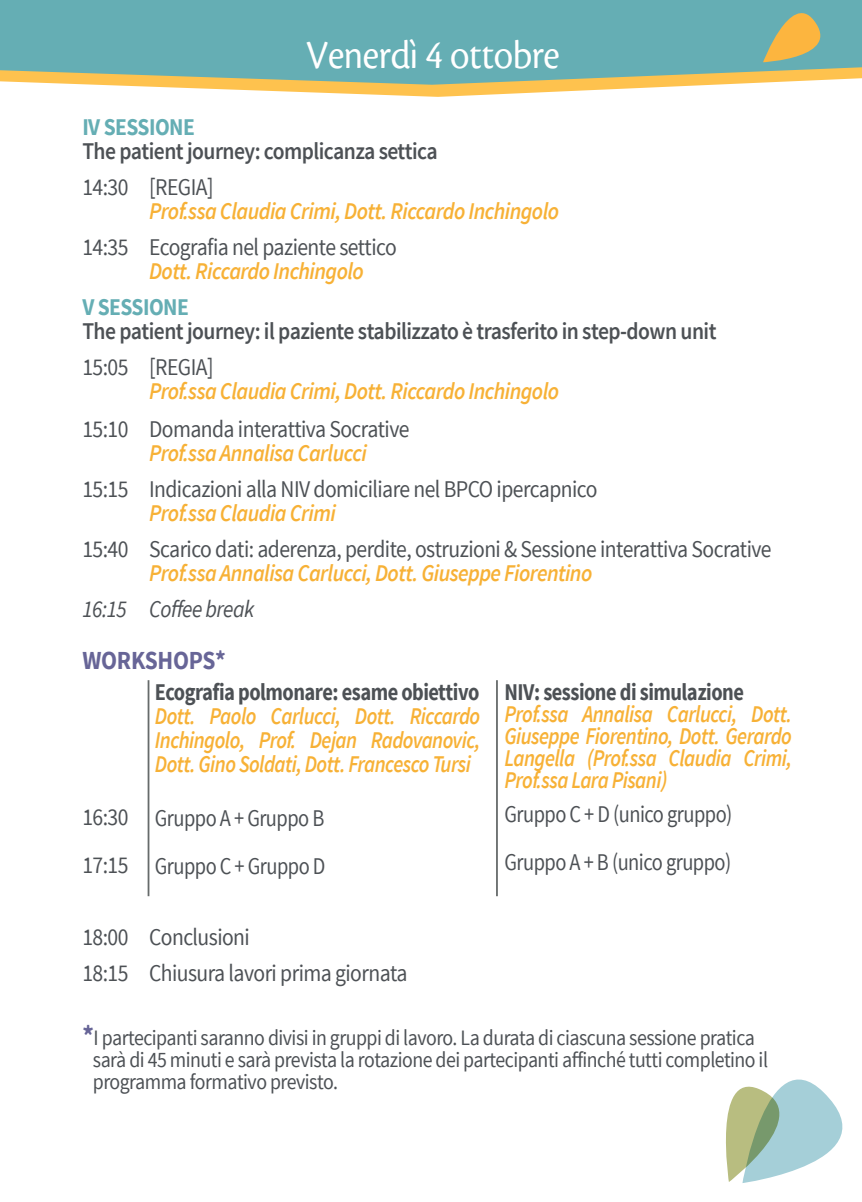
<style>
.page{position:relative;width:862px;height:1202px;background:#fff}
.page>*{position:absolute;margin:0;border:0;box-sizing:border-box;transform-origin:0 0}
.t1{font:42px "Cronos MM";letter-spacing:-.01em;color:#fff;scale:.9 1}
.t2{font:700 26px "Source Sans Pro";letter-spacing:-.01em;color:#676597;scale:.9 1}
.t3{font:24px/48px "Source Sans Pro";letter-spacing:-.025em;color:#4d5155;scale:.9 1}
.t4{font:italic 600 24px/22px "Source Sans Pro";letter-spacing:-.025em;color:#f7b136;text-align:justify;scale:.85 1}
.t5{font:italic 600 24px "Source Sans Pro";letter-spacing:-.025em;color:#f7b136;scale:.9 1}
.t6{font:600 24px "Source Sans Pro";letter-spacing:-.025em;color:#4d5155;scale:.9 1}
.t7{font:24px/48px "Source Sans Pro";letter-spacing:-.025em;color:#4d5155;scale:.85 1}
.t8{font:700 24px "Source Sans Pro";letter-spacing:-.025em;color:#4d5155;scale:.85 1}
.t9{font:700 24px "Source Sans Pro";letter-spacing:-.025em;color:#65aeb4;scale:.9 1}
.t10{font:italic 24px "Source Sans Pro";letter-spacing:-.025em;color:#4d5155;scale:.9 1}
.t11{font:22px/22px "Source Sans Pro";letter-spacing:-.025em;color:#4d5155;scale:.9 1}
.s1{font-weight:700;font-size:28px;color:#676597}
</style>
<div class="page">
<svg style="left:726px;top:1079px;width:116px;height:104px"></svg>
<svg style="left:105px;top:85px;width:601px;height:12px"></svg>
<svg style="left:0;top:0;width:862px;height:85px;background:#74b0ab"></svg>
<svg style="left:763px;top:0;width:80px;height:62px;background:#98b08c"></svg>
<hr style="left:148px;top:680px;width:1px;height:216px;background:#666b6b">
<hr style="left:496px;top:680px;width:2px;height:216px;background:#666b6b">
<h1 class="t1" style="left:306px;top:33px;width:283px">Venerdì 4 ottobre</h1>
<p class="t9" style="left:82px;top:112px;width:127px">IV SESSIONE</p>
<p class="t6" style="left:82px;top:136px;width:396px">The patient journey: complicanza settica</p>
<p class="t3" style="left:82px;top:164px;width:147px">14:30 [REGIA]</p>
<p class="t5" style="left:149px;top:196px;width:457px">Prof.ssa Claudia Crimi, Dott. Riccardo Inchingolo</p>
<p class="t3" style="left:82px;top:224px;width:351px">14:35 Ecografia nel paziente settico</p>
<p class="t5" style="left:149px;top:256px;width:240px">Dott. Riccardo Inchingolo</p>
<p class="t9" style="left:82px;top:292px;width:120px">V SESSIONE</p>
<p class="t6" style="left:82px;top:316px;width:706px">The patient journey: il paziente stabilizzato è trasferito in step-down unit</p>
<p class="t3" style="left:82px;top:344px;width:147px">15:05 [REGIA]</p>
<p class="t5" style="left:149px;top:376px;width:457px">Prof.ssa Claudia Crimi, Dott. Riccardo Inchingolo</p>
<p class="t3" style="left:82px;top:406px;width:365px">15:10 Domanda interattiva Socrative</p>
<p class="t5" style="left:149px;top:438px;width:243px">Prof.ssa Annalisa Carlucci</p>
<p class="t3" style="left:82px;top:466px;width:574px">15:15 Indicazioni alla NIV domiciliare nel BPCO ipercapnico</p>
<p class="t5" style="left:149px;top:498px;width:209px">Prof.ssa Claudia Crimi</p>
<p class="t3" style="left:82px;top:526px;width:767px">15:40 Scarico dati: aderenza, perdite, ostruzioni &amp; Sessione interattiva Socrative</p>
<p class="t5" style="left:149px;top:558px;width:494px">Prof.ssa Annalisa Carlucci, Dott. Giuseppe Fiorentino</p>
<p class="t10" style="left:82px;top:594px;width:193px">16:15 Coffee break</p>
<p class="t2" style="left:82px;top:644px;width:161px">WORKSHOPS*</p>
<p class="t3" style="left:82px;top:794px;width:53px">16:30<br>17:15</p>
<p class="t8" style="left:155px;top:676px;width:383px">Ecografia polmonare: esame obiettivo</p>
<p class="t4" style="left:155px;top:704px;width:384px;line-height:24px">Dott. Paolo Carlucci, Dott. Riccardo Inchingolo, Prof. Dejan Radovanovic, Dott. Gino Soldati, Dott. Francesco Tursi</p>
<p class="t7" style="left:155px;top:794px;width:202px">Gruppo A + Gruppo B<br>Gruppo C + Gruppo D</p>
<p class="t8" style="left:504px;top:676px;width:283px">NIV: sessione di simulazione</p>
<p class="t4" style="left:504px;top:703px;width:340px">Prof.ssa Annalisa Carlucci, Dott.<br>Giuseppe Fiorentino, Dott. Gerardo Langella (Prof.ssa Claudia Crimi, Prof.ssa Lara Pisani)</p>
<p class="t7" style="left:504px;top:790px;width:270px">Gruppo C + D (unico gruppo)<br>Gruppo A + B (unico gruppo)</p>
<p class="t3" style="left:82px;top:920px;width:363px;line-height:36px">18:00 Conclusioni<br>18:15 Chiusura lavori prima giornata</p>
<p class="t11" style="left:93px;top:1027px;width:752px;text-indent:-11px"><span class="s1">*</span>I partecipanti saranno divisi in gruppi di lavoro. La durata di ciascuna sessione pratica sarà di 45 minuti e sarà prevista la rotazione dei partecipanti affinché tutti completino il programma formativo previsto.</p>
</div>
